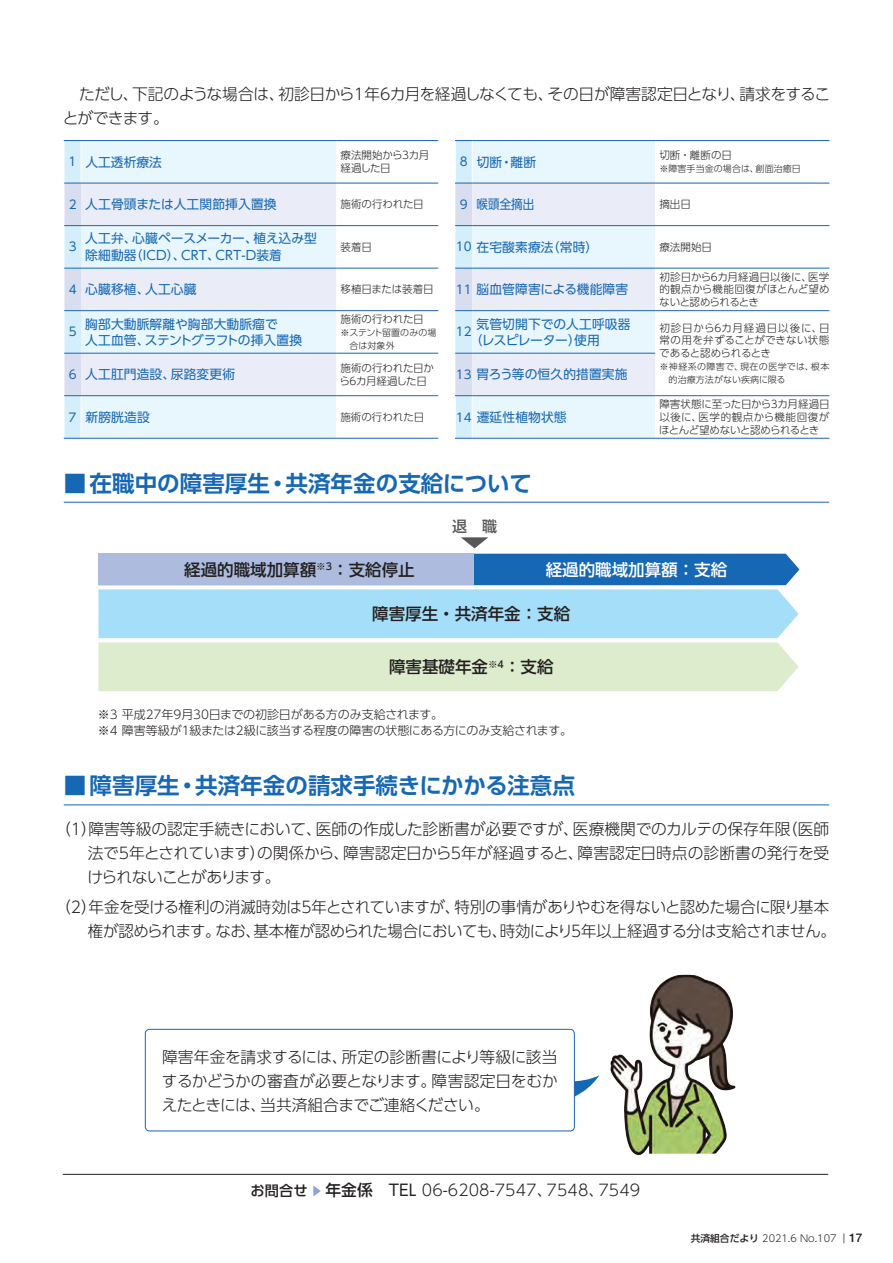
<style>
.page{position:relative;width:893px;height:1263px;background:#fff}
.page>*{position:absolute;margin:0;border:0;box-sizing:border-box;transform-origin:0 0}
.t1{font:700 22.5px "UD Shin Go Pr 6 N De";color:#1768b4}
.t2{font:500 16.5px "UD Shin Go NT Pr 6 N";color:#231f20}
.t3{font:500 16.5px "UD Shin Go NT Pr 6 N";color:#fff}
.t4{font:300 15.75px/24px "UD Shin Go Pr 6 N";letter-spacing:-.02em;color:#231f20;text-align:justify}
.t5{font:300 15.75px "UD Shin Go Pr 6 N";letter-spacing:.005em;color:#231f20}
.t6{font:500 15px "UD Shin Go NT Pr 6 N";color:#57585a}
.t7{font:500 14.25px "UD Shin Go Pr 6 N";color:#231f20}
.t8{font:12.75px/16.5px "UD Shin Go Pr 6 N";letter-spacing:.01em;color:#1768b4}
.t9{font:12.75px "UD Shin Go Pr 6 N";letter-spacing:.01em;color:#1768b4;scale:.9 1}
.t10{font:300 12px/16.5px "UD Shin Go Pr 6 N";letter-spacing:-.01em;color:#231f20}
.t11{font:12px "UD Shin Go Pr 6 N";color:#1768b4}
.t12{font:500 12px "UD Shin Go Pr 6 N";color:#8ca2d2}
.t13{font:300 10.5px/12.8px "UD Shin Go Pr 6 N";letter-spacing:-.005em;color:#231f20;text-align:justify}
.t14{font:300 10.5px/12.8px "UD Shin Go Pr 6 N";letter-spacing:-.025em;color:#231f20}
.t15{font:300 10.5px/12.8px "UD Shin Go Pr 6 N";letter-spacing:-.03em;color:#231f20}
.t16{font:300 9.75px "UD Shin Go Pr 6 N";color:#231f20}
.t17{font:300 9px/12.8px "UD Shin Go Pr 6 N";letter-spacing:.01em;color:#231f20}
.t18{font:300 9px "UD Shin Go Pr 6 N";letter-spacing:.045em;color:#231f20}
.s1{font-size:12px}
.s2{font-weight:500}
.s3{font-weight:400}
.s4{font-family:"Helvetica Neue LT Std";font-weight:500;font-size:12px}
</style>
<div class="page">
<div style="left:145px;top:1029px;width:430px;height:102px;border:1px solid #1768b4;border-radius:4px"></div>
<hr style="left:64px;top:804px;width:765px;height:1px;background:#1768b4">
<hr style="left:64px;top:502px;width:765px;height:1px;background:#1768b4">
<hr style="left:63px;top:1174px;width:765px;height:1px;background:#231f20">
<svg style="left:461px;top:537px;width:27px;height:11px"></svg>
<svg style="left:98px;top:554px;width:701px;height:137px;background:#b1d8df"></svg>
<div style="left:98px;top:554px;width:376px;height:31px;background:#adbbdf"></div>
<img style="left:569px;top:975px;width:167px;height:181px">
<div style="left:82px;top:141px;width:254px;height:297px;background:#e8f6fd"></div>
<svg style="left:438px;top:141px;width:391px;height:297px"></svg>
<svg style="left:65px;top:184px;width:16px;height:211px;background:#d5e4f4"></svg>
<svg style="left:81px;top:184px;width:357px;height:211px"></svg>
<svg style="left:438px;top:183px;width:391px;height:213px"></svg>
<hr style="left:472px;top:141px;width:1px;height:42px;background:#fff">
<hr style="left:472px;top:396px;width:1px;height:42px;background:#fff">
<hr style="left:455px;top:141px;width:1px;height:42px;background:#fff">
<hr style="left:455px;top:396px;width:1px;height:42px;background:#fff">
<svg style="left:64px;top:140px;width:17px;height:1px"></svg>
<hr style="left:81px;top:140px;width:255px;height:1px;background:#1768b4">
<hr style="left:336px;top:140px;width:102px;height:1px;background:#1768b4">
<svg style="left:64px;top:183px;width:17px;height:1px"></svg>
<hr style="left:81px;top:183px;width:255px;height:1px;background:#1768b4">
<hr style="left:336px;top:183px;width:102px;height:1px;background:#1768b4">
<svg style="left:64px;top:225px;width:17px;height:1px"></svg>
<hr style="left:81px;top:225px;width:255px;height:1px;background:#1768b4">
<hr style="left:336px;top:225px;width:102px;height:1px;background:#1768b4">
<svg style="left:64px;top:268px;width:17px;height:1px"></svg>
<hr style="left:81px;top:268px;width:255px;height:1px;background:#1768b4">
<hr style="left:336px;top:268px;width:102px;height:1px;background:#1768b4">
<svg style="left:64px;top:310px;width:17px;height:1px"></svg>
<hr style="left:81px;top:310px;width:255px;height:1px;background:#1768b4">
<hr style="left:336px;top:310px;width:102px;height:1px;background:#1768b4">
<svg style="left:64px;top:353px;width:17px;height:1px"></svg>
<hr style="left:81px;top:353px;width:255px;height:1px;background:#1768b4">
<hr style="left:336px;top:353px;width:102px;height:1px;background:#1768b4">
<svg style="left:64px;top:395px;width:17px;height:1px"></svg>
<hr style="left:81px;top:395px;width:255px;height:1px;background:#1768b4">
<hr style="left:336px;top:395px;width:102px;height:1px;background:#1768b4">
<svg style="left:64px;top:438px;width:17px;height:1px"></svg>
<hr style="left:81px;top:438px;width:255px;height:1px;background:#1768b4">
<hr style="left:336px;top:438px;width:102px;height:1px;background:#1768b4">
<svg style="left:455px;top:140px;width:17px;height:1px"></svg>
<hr style="left:472px;top:140px;width:183px;height:1px;background:#1768b4">
<hr style="left:655px;top:140px;width:174px;height:1px;background:#1768b4">
<svg style="left:455px;top:183px;width:17px;height:1px"></svg>
<hr style="left:472px;top:183px;width:183px;height:1px;background:#1768b4">
<hr style="left:655px;top:183px;width:174px;height:1px;background:#1768b4">
<svg style="left:455px;top:225px;width:17px;height:1px"></svg>
<hr style="left:472px;top:225px;width:183px;height:1px;background:#1768b4">
<hr style="left:655px;top:225px;width:174px;height:1px;background:#1768b4">
<svg style="left:455px;top:268px;width:17px;height:1px"></svg>
<hr style="left:472px;top:268px;width:183px;height:1px;background:#1768b4">
<hr style="left:655px;top:268px;width:174px;height:1px;background:#1768b4">
<svg style="left:455px;top:310px;width:17px;height:1px"></svg>
<hr style="left:472px;top:310px;width:183px;height:1px;background:#1768b4">
<hr style="left:655px;top:310px;width:174px;height:1px;background:#1768b4">
<svg style="left:455px;top:353px;width:17px;height:1px"></svg>
<hr style="left:472px;top:353px;width:183px;height:1px;background:#1768b4">
<svg style="left:455px;top:395px;width:17px;height:1px"></svg>
<hr style="left:472px;top:395px;width:183px;height:1px;background:#1768b4">
<hr style="left:655px;top:395px;width:174px;height:1px;background:#1768b4">
<svg style="left:455px;top:438px;width:17px;height:1px"></svg>
<hr style="left:472px;top:438px;width:183px;height:1px;background:#1768b4">
<hr style="left:655px;top:438px;width:174px;height:1px;background:#1768b4">
<p class="t4" style="left:63px;top:81px;width:769px">　ただし、下記のような場合は、初診日から1年6カ月を経過しなくても、その日が障害認定日となり、請求をすることができます。</p>
<p class="t8" style="left:69px;top:153px;width:95px"><span class="s1">1</span> 人工透析療法</p>
<p class="t15" style="left:340px;top:149px;width:90px">療法開始から3カ月経過した日</p>
<p class="t8" style="left:460px;top:153px;width:78px"><span class="s1">8</span> 切断・離断</p>
<p class="t13" style="left:659px;top:149px;width:74px">切断・離断の日</p>
<p class="t17" style="left:659px;top:162px;width:143px">※障害手当金の場合は、創面治癒日</p>
<p class="t8" style="left:69px;top:196px;width:209px"><span class="s1">2</span> 人工骨頭または人工関節挿入置換</p>
<p class="t13" style="left:340px;top:198px;width:85px">施術の行われた日</p>
<p class="t9" style="left:460px;top:194px;width:84px"><span class="s1">9</span> 喉頭全摘出</p>
<p class="t13" style="left:659px;top:198px;width:33px">摘出日</p>
<p class="t11" style="left:69px;top:237px;width:9px">3</p>
<p class="t8" style="left:85px;top:230px;width:233px">人工弁、心臓ペースメーカー、植え込み型除細動器（ICD）、CRT、CRT-D装着</p>
<p class="t13" style="left:340px;top:240px;width:33px">装着日</p>
<p class="t8" style="left:456px;top:238px;width:144px"><span class="s1">10</span> 在宅酸素療法（常時）</p>
<p class="t13" style="left:659px;top:240px;width:54px">療法開始日</p>
<p class="t8" style="left:69px;top:281px;width:129px"><span class="s1">4</span> 心臓移植、人工心臓</p>
<p class="t13" style="left:340px;top:283px;width:95px">移植日または装着日</p>
<p class="t8" style="left:456px;top:281px;width:174px"><span class="s1">11</span> 脳血管障害による機能障害</p>
<p class="t13" style="left:659px;top:270px;width:172px">初診日から6カ月経過日以後に、医学的観点から機能回復がほとんど望めないと認められるとき</p>
<p class="t11" style="left:69px;top:322px;width:9px">5</p>
<p class="t8" style="left:85px;top:315px;width:218px">胸部大動脈解離や胸部大動脈瘤で<br>人工血管、ステントグラフトの挿入置換</p>
<p class="t13" style="left:340px;top:312px;width:85px">施術の行われた日</p>
<p class="t17" style="left:350px;top:326px;width:88px;text-indent:-9px">※ステント留置のみの場合は対象外</p>
<p class="t11" style="left:456px;top:322px;width:17px">12</p>
<p class="t8" style="left:470px;top:315px;width:162px;text-indent:7px">気管切開下での人工呼吸器（レスピレーター）使用</p>
<p class="t13" style="left:659px;top:321px;width:172px">初診日から6カ月経過日以後に、日常の用を弁ずることができない状態であると認められるとき</p>
<p class="t18" style="left:660px;top:359px;width:171px">※神経系の障害で、現在の医学では、根本</p>
<p class="t14" style="left:339px;top:361px;width:96px">施術の行われた日から6カ月経過した日</p>
<p class="t8" style="left:456px;top:366px;width:173px"><span class="s1">13</span> 胃ろう等の恒久的措置実施</p>
<p class="t8" style="left:69px;top:366px;width:168px"><span class="s1">6</span> 人工肛門造設、尿路変更術</p>
<p class="t17" style="left:669px;top:373px;width:118px">的治療方法がない疾病に限る</p>
<p class="t8" style="left:69px;top:408px;width:83px"><span class="s1">7</span> 新膀胱造設</p>
<p class="t13" style="left:340px;top:410px;width:85px">施術の行われた日</p>
<p class="t8" style="left:456px;top:408px;width:112px"><span class="s1">14</span> 遷延性植物状態</p>
<p class="t13" style="left:659px;top:397px;width:172px">障害状態に至った日から3カ月経過日以後に、医学的観点から機能回復がほとんど望めないと認められるとき</p>
<h1 class="t1" style="left:64px;top:465px;width:470px">■在職中の障害厚生・共済年金の支給について</h1>
<p class="t6" style="left:452px;top:514px;width:46px">退 職</p>
<p class="t2" style="left:184px;top:556px;width:232px">経過的職域加算額<sup>※3</sup>：支給停止</p>
<p class="t3" style="left:546px;top:556px;width:183px">経過的職域加算額：支給</p>
<p class="t2" style="left:372px;top:600px;width:199px">障害厚生・共済年金：支給</p>
<p class="t2" style="left:389px;top:653px;width:166px">障害基礎年金<sup>※4</sup>：支給</p>
<p class="t10" style="left:98px;top:705px;width:476px">※3 平成27年9月30日までの初診日がある方のみ支給されます。<br>※4 障害等級が1級または2級に該当する程度の障害の状態にある方にのみ支給されます。</p>
<h1 class="t1" style="left:64px;top:767px;width:513px">■障害厚生・共済年金の請求手続きにかかる注意点</h1>
<p class="t4" style="left:87px;top:816px;width:743px;text-indent:-32px">（1）障害等級の認定手続きにおいて、医師の作成した診断書が必要ですが、医療機関でのカルテの保存年限（医師法で5年とされています）の関係から、障害認定日から5年が経過すると、障害認定日時点の診断書の発行を受けられないことがあります。</p>
<p class="t4" style="left:88px;top:894px;width:750px;text-indent:-33px">（2）年金を受ける権利の消滅時効は5年とされていますが、特別の事情がありやむを得ないと認めた場合に限り基本権が認められます。なお、基本権が認められた場合においても、時効により5年以上経過する分は支給されません。</p>
<p class="t4" style="left:162px;top:1044px;width:398px">障害年金を請求するには、所定の診断書により等級に該当するかどうかの審査が必要となります。障害認定日をむかえたときには、当共済組合までご連絡ください。</p>
<p class="t7" style="left:251px;top:1179px;width:59px">お問合せ</p>
<p class="t12" style="left:327px;top:1184px;width:13px;rotate:90deg">▲</p>
<p class="t5" style="left:325px;top:1177px;width:316px"><span class="s2">年金係</span> <span class="s3">TEL</span> 06-6208-7547、7548、7549</p>
<p class="t16" style="left:691px;top:1230px;width:173px"><span class="s2">共済組合だより</span> 2021.6 No.107 <span class="s3">｜</span><span class="s4">17</span></p>
</div>
